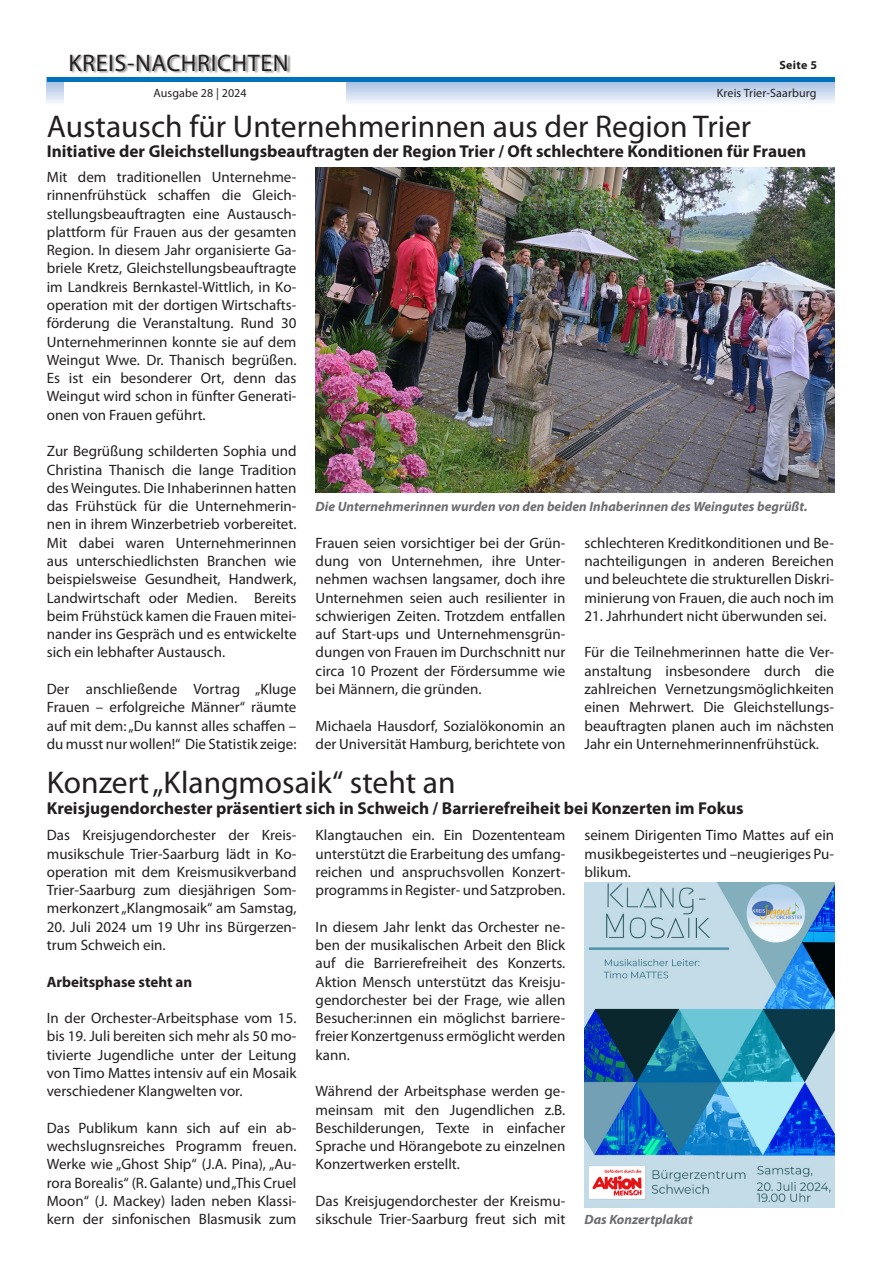
<style>
.page{position:relative;width:881px;height:1263px;background:#fff}
.page>*{position:absolute;margin:0;border:0;box-sizing:border-box;transform-origin:0 0}
.Headline{font:31.5px "Myriad Pro";color:#231f20}
.t1{font:24px "Myriad Pro";letter-spacing:.025em;color:#231f20}
.Subline{font:700 17.25px "Myriad Pro";color:#231f20}
.Fließtext{font:15px/18.3px "Myriad Pro";color:#231f20;text-align:justify}
.Fließtext-2{font:700 15px "Myriad Pro";color:#231f20}
.Bilduntertitel{font:italic 700 13.5px "Myriad Pro";color:#6c6d70}
.t2{font:12px "Myriad Pro";letter-spacing:.01em;color:#231f20}
.t3{font:700 12px "Myriad Pro";letter-spacing:.025em;color:#231f20}
</style>
<div class="page">
<svg style="left:47px;top:82px;width:786px;height:21px;background:#cedbef"></svg>
<div style="left:64px;top:0;width:281px;height:113px;background:#fff"></div>
<div style="left:71px;top:54px;width:220px;height:20px;background:#231f20;opacity:.5"></div>
<hr style="left:47px;top:78px;width:786px;height:4px;background:#0072bc">
<img style="left:315px;top:168px;width:518px;height:325px">
<img style="left:584px;top:882px;width:249px;height:325px">
<h2 class="t1" style="left:68px;top:48px;width:221px">KREIS-NACHRICHTEN</h2>
<p class="t3" style="left:779px;top:57px;width:39px">Seite 5</p>
<p class="t2" style="left:153px;top:86px;width:95px">Ausgabe 28 | 2024</p>
<p class="Headline" style="left:47px;top:107px;width:705px">Austausch für Unternehmerinnen aus der Region Trier</p>
<p class="Subline" style="left:47px;top:140px;width:760px">Initiative der Gleichstellungsbeauftragten der Region Trier / Oft schlechtere Konditionen für Frauen</p>
<p class="Fließtext" style="left:47px;top:168px;width:251px">Mit dem traditionellen Unternehme&shy;rinnenfrühstück schaffen die Gleich&shy;stellungsbeauftragten eine Austausch&shy;plattform für Frauen aus der gesamten Region. In diesem Jahr organisierte Ga&shy;briele Kretz, Gleichstellungsbeauftragte im Landkreis Bernkastel-Wittlich, in Ko&shy;operation mit der dortigen Wirtschafts&shy;förderung die Veranstaltung. Rund 30<br>Unternehmerinnen konnte sie auf dem Weingut Wwe. Dr. Thanisch begrüßen.<br>Es ist ein besonderer Ort, denn das Weingut wird schon in fünfter Generati&shy;onen von Frauen geführt.</p>
<p class="Fließtext" style="left:47px;top:442px;width:251px">Zur Begrüßung schilderten Sophia und Christina Thanisch die lange Tradition des Weingutes. Die Inhaberinnen hatten das Frühstück für die Unternehmerin&shy;nen in ihrem Winzerbetrieb vorbereitet.<br>Mit dabei waren Unternehmerinnen aus unterschiedlichsten Branchen wie beispielsweise Gesundheit, Handwerk, Landwirtschaft oder Medien. Bereits beim Frühstück kamen die Frauen mitei&shy;nander ins Gespräch und es entwickelte sich ein lebhafter Austausch.</p>
<p class="Fließtext" style="left:47px;top:680px;width:251px">Der anschließende Vortrag „Kluge Frauen – erfolgreiche Männer“ räumte auf mit dem: „Du kannst alles schaffen – du musst nur wollen!“ Die Statistik zeige:</p>
<p class="t2" style="left:716px;top:86px;width:101px">Kreis Trier-Saarburg</p>
<p class="Bilduntertitel" style="left:315px;top:498px;width:493px">Die Unternehmerinnen wurden von den beiden Inhaberinnen des Weingutes begrüßt.</p>
<p class="Fließtext" style="left:584px;top:533px;width:251px">schlechteren Kreditkonditionen und Be&shy;nachteiligungen in anderen Bereichen und beleuchtete die strukturellen Diskri&shy;minierung von Frauen, die auch noch im</p>
<p class="Fließtext" style="left:584px;top:606px;width:243px">21. Jahrhundert nicht überwunden sei.</p>
<p class="Fließtext" style="left:584px;top:643px;width:251px">Für die Teilnehmerinnen hatte die Ver&shy;anstaltung insbesondere durch die zahlreichen Vernetzungsmöglichkeiten einen Mehrwert. Die Gleichstellungs&shy;beauftragten planen auch im nächsten Jahr ein Unternehmerinnenfrühstück.</p>
<p class="Headline" style="left:47px;top:763px;width:410px">Konzert „Klangmosaik“ steht an</p>
<p class="Subline" style="left:47px;top:796px;width:698px">Kreisjugendorchester präsentiert sich in Schweich / Barrierefreiheit bei Konzerten im Fokus</p>
<p class="Fließtext" style="left:315px;top:533px;width:251px">Frauen seien vorsichtiger bei der Grün&shy;dung von Unternehmen, ihre Unter&shy;nehmen wachsen langsamer, doch ihre Unternehmen seien auch resilienter in schwierigen Zeiten. Trotzdem entfallen auf Start-ups und Unternehmensgrün&shy;dungen von Frauen im Durchschnitt nur circa 10 Prozent der Fördersumme wie bei Männern, die gründen.</p>
<p class="Fließtext" style="left:315px;top:716px;width:251px">Michaela Hausdorf, Sozialökonomin an der Universität Hamburg, berichtete von</p>
<p class="Fließtext" style="left:47px;top:826px;width:251px">Das Kreisjugendorchester der Kreis&shy;musikschule Trier-Saarburg lädt in Ko&shy;operation mit dem Kreismusikverband Trier-Saarburg zum diesjährigen Som&shy;merkonzert „Klangmosaik“ am Samstag,</p>
<p class="Fließtext" style="left:47px;top:917px;width:251px">20. Juli 2024 um 19 Uhr ins Bürgerzen&shy;trum Schweich ein.</p>
<p class="Fließtext-2" style="left:47px;top:972px;width:147px">Arbeitsphase steht an</p>
<p class="Fließtext" style="left:47px;top:1009px;width:251px">In der Orchester-Arbeitsphase vom 15. bis 19. Juli bereiten sich mehr als 50 mo&shy;tivierte Jugendliche unter der Leitung von Timo Mattes intensiv auf ein Mosaik verschiedener Klangwelten vor.</p>
<p class="Fließtext" style="left:47px;top:1118px;width:251px">Das Publikum kann sich auf ein ab&shy;wechslugnsreiches Programm freuen.<br>Werke wie „Ghost Ship“ (J.A. Pina), „Au&shy;rora Borealis“ (R. Galante) und „This Cruel Moon“ (J. Mackey) laden neben Klassi&shy;kern der sinfonischen Blasmusik zum</p>
<p class="Fließtext" style="left:315px;top:826px;width:251px">Klangtauchen ein. Ein Dozententeam unterstützt die Erarbeitung des umfang&shy;reichen und anspruchsvollen Konzert&shy;programms in Register- und Satzproben.</p>
<p class="Fließtext" style="left:315px;top:917px;width:251px">In diesem Jahr lenkt das Orchester ne&shy;ben der musikalischen Arbeit den Blick auf die Barrierefreiheit des Konzerts.<br>Aktion Mensch unterstützt das Kreisju&shy;gendorchester bei der Frage, wie allen Besucher:innen ein möglichst barriere&shy;freier Konzertgenuss ermöglicht werden kann.</p>
<p class="Fließtext" style="left:315px;top:1082px;width:251px">Während der Arbeitsphase werden ge&shy;meinsam mit den Jugendlichen z.B.<br>Beschilderungen, Texte in einfacher Sprache und Hörangebote zu einzelnen Konzertwerken erstellt.</p>
<p class="Fließtext" style="left:315px;top:1191px;width:251px">Das Kreisjugendorchester der Kreismu&shy;sikschule Trier-Saarburg freut sich mit</p>
<p class="Fließtext" style="left:584px;top:826px;width:251px">seinem Dirigenten Timo Mattes auf ein musikbegeistertes und –neugieriges Pu&shy;blikum.</p>
<p class="Bilduntertitel" style="left:584px;top:1211px;width:110px">Das Konzertplakat</p>
</div>
